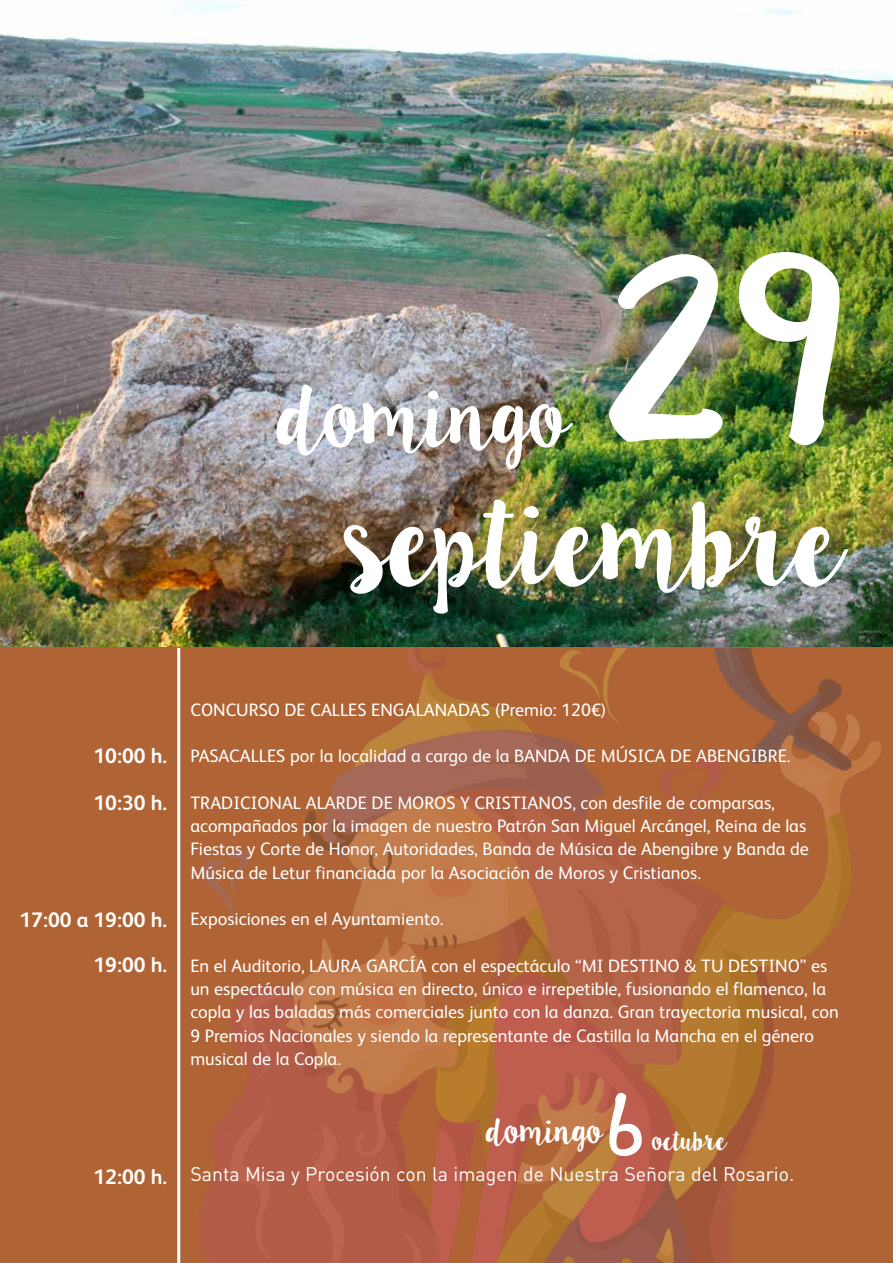
<style>
.page{position:relative;width:893px;height:1263px;background:#fff}
.page>*{position:absolute;margin:0;border:0;box-sizing:border-box;transform-origin:0 0}
.t1{font:225px "Lilly Belle";color:#fff}
.t2{font:103.5px "Lilly Belle";letter-spacing:-.1em;color:#fff}
.t3{font:75px "Lilly Belle";letter-spacing:-.09em;color:#fff}
.t4{font:30px "Lilly Belle";letter-spacing:-.09em;color:#fff}
.t5{font:22.5px "Lilly Belle";letter-spacing:-.075em;color:#fff}
.t6{font:700 21px/44.8px "FS Albert Pro";color:#fff;text-align:right}
.t7{font:19.5px "DIN Pro";color:#fff}
.t8{font:18px/23.2px "FS Albert Pro";color:#fff}
</style>
<div class="page">
<div style="left:0;top:646px;width:893px;height:617px;background:#b06435"></div>
<img style="left:180px;top:648px;width:701px;height:615px">
<img style="left:0;top:2px;width:893px;height:644px">
<hr style="left:177px;top:648px;width:3px;height:615px;background:#fff">
<h3 class="t3" style="left:275px;top:361px;width:301px">domingo</h3>
<h1 class="t1" style="left:600px;top:194px;width:252px">29</h1>
<h2 class="t2" style="left:341px;top:465px;width:511px">septiembre</h2>
<p class="t6" style="left:93px;top:732px;width:75px">10:00 h.</p>
<p class="t6" style="left:93px;top:780px;width:75px">10:30 h.</p>
<p class="t6" style="left:20px;top:896px;width:149px">17:00 a 19:00 h.<br>19:00 h.</p>
<p class="t6" style="left:93px;top:1153px;width:75px">12:00 h.</p>
<p class="t8" style="left:190px;top:697px;width:418px">CONCURSO DE CALLES ENGALANADAS (Premio: 120€)</p>
<p class="t8" style="left:190px;top:743px;width:602px">PASACALLES por la localidad a cargo de la BANDA DE MÚSICA DE ABENGIBRE.</p>
<p class="t8" style="left:190px;top:790px;width:620px">TRADICIONAL ALARDE DE MOROS Y CRISTIANOS, con desfile de comparsas, acompañados por la imagen de nuestro Patrón San Miguel Arcángel, Reina de las Fiestas y Corte de Honor, Autoridades, Banda de Música de Abengibre y Banda de Música de Letur financiada por la Asociación de Moros y Cristianos.</p>
<p class="t8" style="left:190px;top:906px;width:255px">Exposiciones en el Ayuntamiento.</p>
<p class="t8" style="left:190px;top:952px;width:650px">En el Auditorio, LAURA GARCÍA con el espectáculo “MI DESTINO &amp; TU DESTINO” es un espectáculo con música en directo, único e irrepetible, fusionando el flamenco, la copla y las baladas más comerciales junto con la danza. Gran trayectoria musical, con 9 Premios Nacionales y siendo la representante de Castilla la Mancha en el género musical de la Copla.</p>
<h3 class="t3" style="left:606px;top:1074px;width:41px">6</h3>
<h3 class="t4" style="left:485px;top:1109px;width:121px">domingo</h3>
<p class="t5" style="left:652px;top:1123px;width:78px">octubre</p>
<p class="t7" style="left:190px;top:1158px;width:606px">Santa Misa y Procesión con la imagen de Nuestra Señora del Rosario.</p>
</div>
